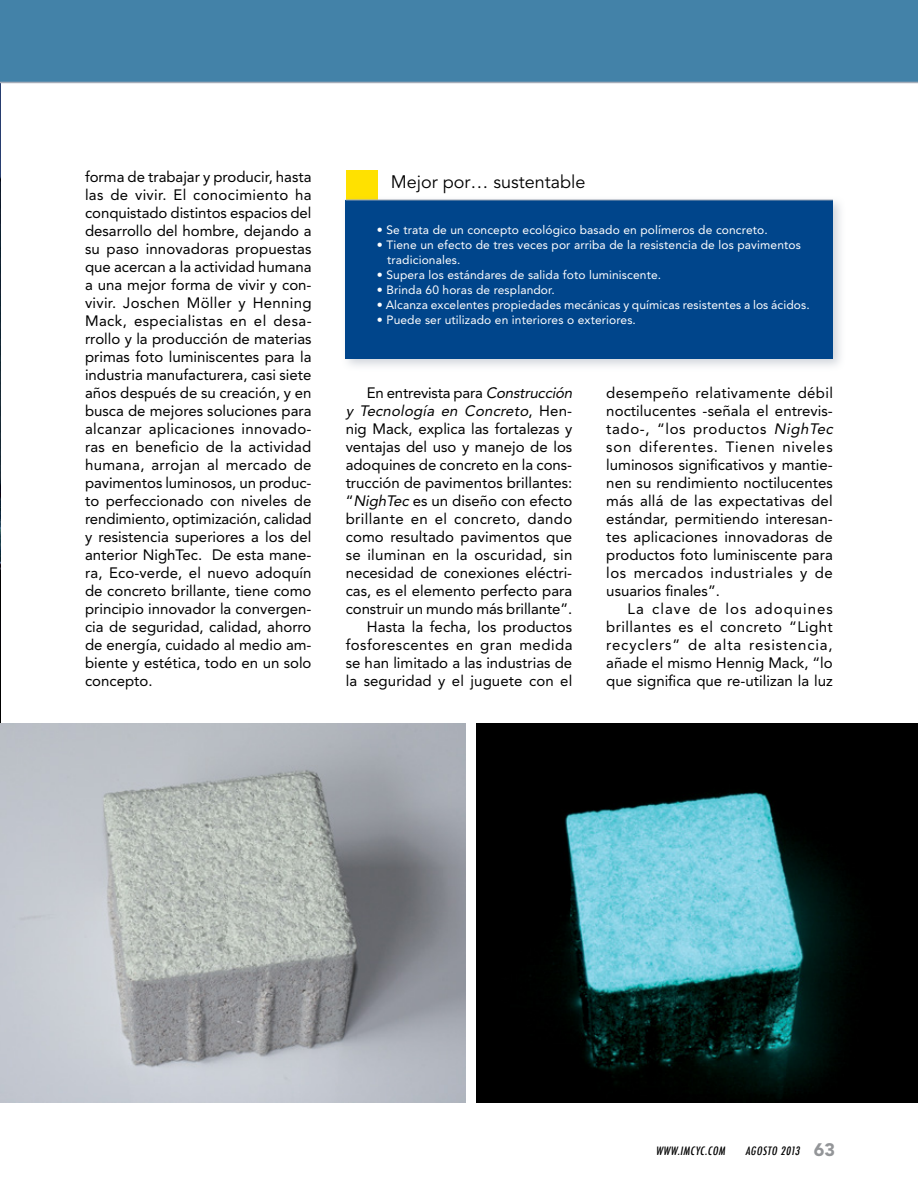
<style>
.page{position:relative;width:918px;height:1188px;background:#fff}
.page>*{position:absolute;margin:0;border:0;box-sizing:border-box;transform-origin:0 0}
.t1{font:18px "Avenir";color:#000}
.t2{font:15px/18px "Avenir";color:#000;text-align:justify}
.t3{font:12px/15px "Avenir";letter-spacing:.01em;color:#fff}
.t4{font:italic 500 condensed 11.25px "Futura";color:#000}
.s1{font-style:italic}
.s2{font-family:"Avenir";font-weight:900;font-style:normal;font-stretch:normal;font-size:18px;color:#939598}
</style>
<div class="page">
<img style="left:0;top:83px;width:1px;height:1020px">
<div style="left:0;top:0;width:918px;height:82px;background:#4382a8"></div>
<hr style="left:0;top:82px;width:918px;height:1px;background:#a5adb9">
<div style="left:346px;top:170px;width:32px;height:49px;background:#ffe100"></div>
<div style="left:341px;top:195px;width:505px;height:177px;background:#a5adb9;opacity:.5"></div>
<div style="left:346px;top:200px;width:487px;height:159px;background:#00458b"></div>
<hr style="left:346px;top:200px;width:487px;height:1px;background:#a5adb9">
<img style="left:1px;top:724px;width:464px;height:379px">
<img style="left:477px;top:724px;width:441px;height:379px">
<p class="t2" style="left:85px;top:167px;width:228px">forma de trabajar y producir, hasta las de vivir. El conocimiento ha conquistado distintos espacios del desarrollo del hombre, dejando a su paso innovadoras propuestas que acercan a la actividad humana a una mejor forma de vivir y con&shy;vivir. Joschen Möller y Henning Mack, especialistas en el desa&shy;rrollo y la producción de materias primas foto luminiscentes para la industria manufacturera, casi siete años después de su creación, y en busca de mejores soluciones para alcanzar aplicaciones innovado&shy;ras en beneficio de la actividad humana, arrojan al mercado de pavimentos luminosos, un produc&shy;to perfeccionado con niveles de rendimiento, optimización, calidad y resistencia superiores a los del anterior NighTec. De esta mane&shy;ra, Eco-verde, el nuevo adoquín de concreto brillante, tiene como principio innovador la convergen&shy;cia de seguridad, calidad, ahorro de energía, cuidado al medio am&shy;biente y estética, todo en un solo concepto.</p>
<p class="t1" style="left:391px;top:172px;width:196px">Mejor por… sustentable</p>
<p class="t3" style="left:377px;top:222px;width:392px">• Se trata de un concepto ecológico basado en polímeros de concreto.</p>
<p class="t3" style="left:387px;top:237px;width:415px;text-indent:-10px">• Tiene un efecto de tres veces por arriba de la resistencia de los pavimentos tradicionales.</p>
<p class="t3" style="left:377px;top:267px;width:286px">• Supera los estándares de salida foto luminiscente.</p>
<p class="t3" style="left:377px;top:282px;width:179px">• Brinda 60 horas de resplandor.</p>
<p class="t3" style="left:377px;top:297px;width:434px">• Alcanza excelentes propiedades mecánicas y químicas resistentes a los ácidos.</p>
<p class="t3" style="left:377px;top:312px;width:261px">• Puede ser utilizado en interiores o exteriores.</p>
<p class="t2" style="left:346px;top:384px;width:231px;text-align:right">En entrevista para <span class="s1">Construcción<br>y Tecnología en Concreto</span>, H e n - nig Mack, explica las fortalezas y ventajas del uso y manejo de los adoquines de concreto en la cons&shy;trucción de pavimentos brillantes: “<span class="s1">NighTec</span> es un diseño con efecto brillante en el concreto, dando como resultado pavimentos que se iluminan en la oscuridad, sin necesidad de conexiones eléctri&shy;cas, es el elemento perfecto para construir un mundo más brillante”.<br>Hasta la fecha, los productos fosforescentes en gran medida se han limitado a las industrias de la seguridad y el juguete con el</p>
<p class="t2" style="left:606px;top:384px;width:231px;text-align:left">desempeño relativamente débil noctilucentes -señala el entrevis&shy;tado-, “los productos <span class="s1">NighTec </span>son diferentes. Tienen niveles luminosos significativos y mantie&shy;nen su rendimiento noctilucentes más allá de las expectativas del estándar, permitiendo interesan&shy;tes aplicaciones innovadoras de productos foto luminiscente para los mercados industriales y de usuarios finales”.</p>
<p class="t2" style="left:606px;top:600px;width:228px;text-indent:21px">La clave de los adoquines brillantes es el concreto “Light recyclers” de alta resistencia, añade el mismo Hennig Mack, “lo que significa que re-utilizan la luz</p>
<p class="t4" style="left:656px;top:1143px;width:73px">WWW.IMCYC.COM</p>
<p class="t4" style="left:746px;top:1143px;width:91px">AGOSTO 2013 <span class="s2">6 3</span></p>
</div>
